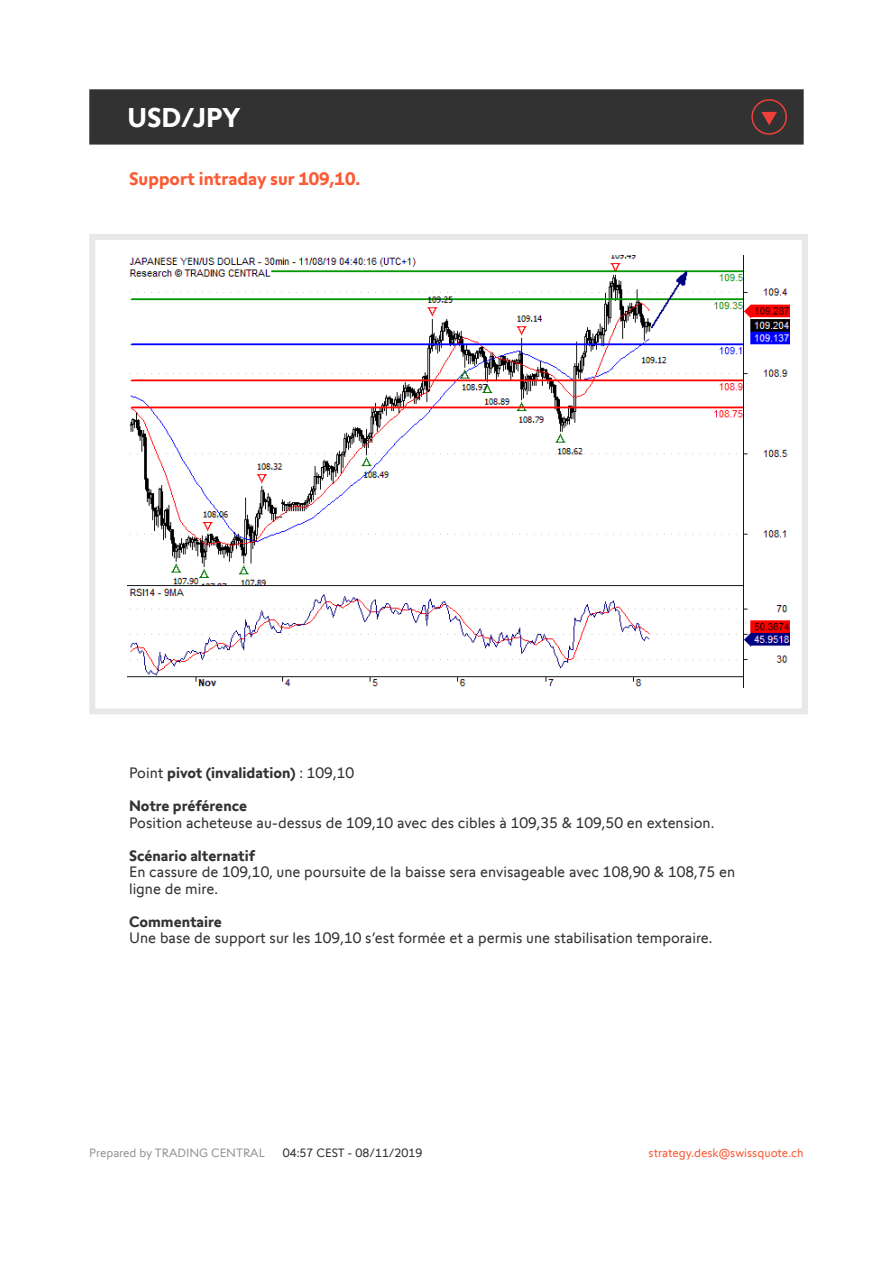
<style>
.page{position:relative;width:893px;height:1263px;background:#fff}
.page>*{position:absolute;margin:0;border:0;box-sizing:border-box;transform-origin:0 0}
.t1{font:700 27px "Swissquote CT";color:#fff}
.t2{font:700 18px "Swissquote CT";color:#fa5b35}
.t3{font:15px/16.5px "Swissquote CT";color:#323232}
.t4{font:700 15px "Swissquote CT";color:#323232}
.t5{font:12px "Swissquote CT";color:#fa5b35}
.t6{font:12px "Swissquote CT";color:#939598}
.t7{font:12px "Swissquote CT";color:#323232}
.s1{font-weight:400}
</style>
<div class="page">
<div style="left:89px;top:234px;width:719px;height:480px;border:6px solid #e9e8e7"></div>
<div style="left:89px;top:89px;width:715px;height:56px;background:#323232;border:2px solid #323232"></div>
<img style="left:128px;top:255px;width:661px;height:432px">
<svg style="left:751px;top:99px;width:36px;height:36px"></svg>
<h1 class="t1" style="left:128px;top:101px;width:114px">USD/JPY</h1>
<p class="t2" style="left:129px;top:168px;width:233px">Support intraday sur 109,10.</p>
<p class="t4" style="left:129px;top:764px;width:227px"><span class="s1">Point</span> pivot (invalidation) <span class="s1">: 109,10</span></p>
<p class="t4" style="left:129px;top:797px;width:120px">Notre préférence</p>
<p class="t3" style="left:129px;top:814px;width:587px">Position acheteuse au-dessus de 109,10 avec des cibles à 109,35 &amp; 109,50 en extension.</p>
<p class="t4" style="left:129px;top:846px;width:127px">Scénario alternatif</p>
<p class="t3" style="left:129px;top:864px;width:608px">En cassure de 109,10, une poursuite de la baisse sera envisageable avec 108,90 &amp; 108,75 en ligne de mire.</p>
<p class="t4" style="left:129px;top:912px;width:94px">Commentaire</p>
<p class="t3" style="left:129px;top:930px;width:585px">Une base de support sur les 109,10 s’est formée et a permis une stabilisation temporaire.</p>
<p class="t6" style="left:89px;top:1145px;width:177px">Prepared by TRADING CENTRAL</p>
<p class="t7" style="left:283px;top:1145px;width:141px">04:57 CEST - 08/11/2019</p>
<p class="t5" style="left:649px;top:1145px;width:157px">strategy.desk@swissquote.ch</p>
</div>
